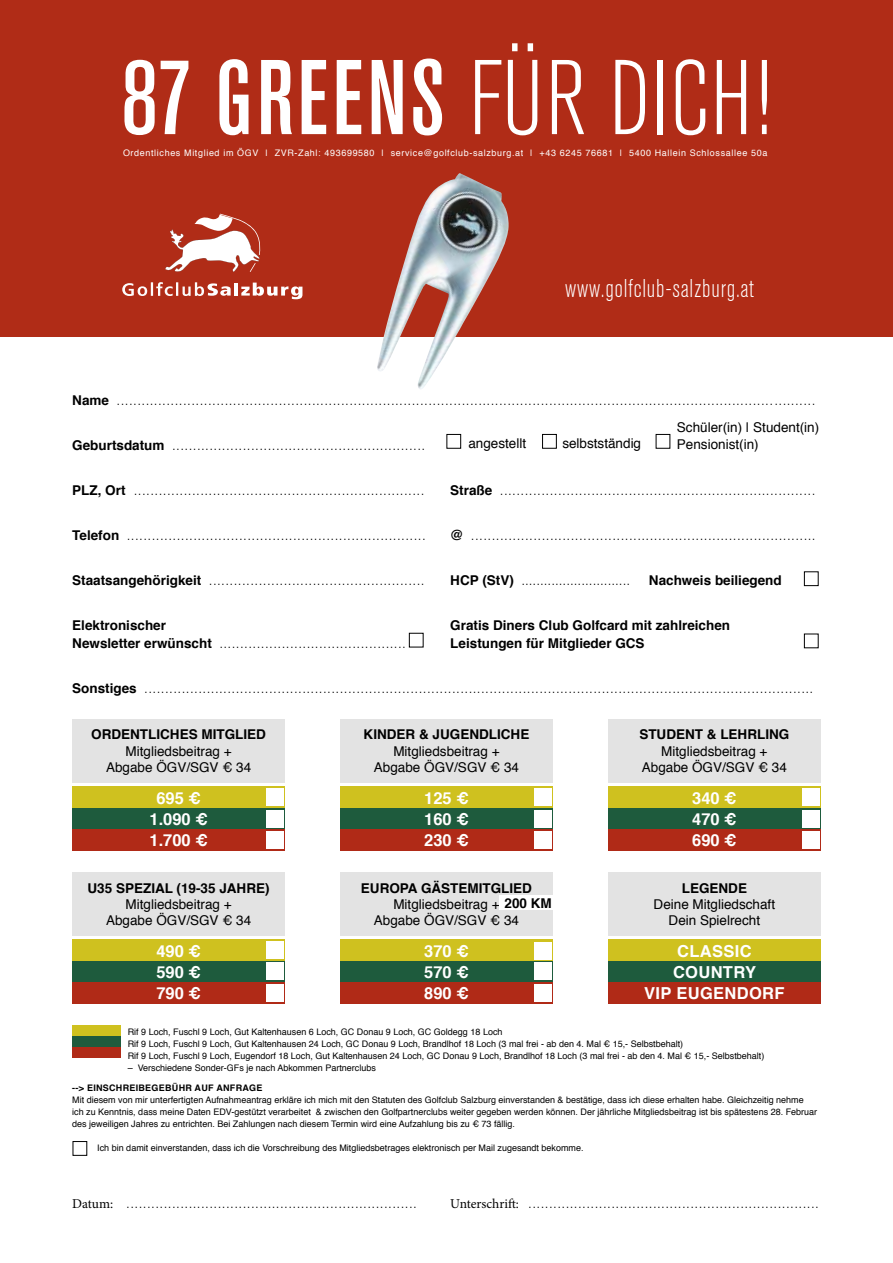
<style>
.page{position:relative;width:893px;height:1263px;background:#fff}
.page>*{position:absolute;margin:0;border:0;box-sizing:border-box;transform-origin:0 0}
.t1{font:500 condensed 105px "Akzidenz Grotesk BE";letter-spacing:.035em;color:#fff}
.t2{font:300 condensed 25.5px "Akzidenz Grotesk BE";letter-spacing:.03em;color:#fff}
.t3{font:700 16.5px/21.3px "Helvetica";color:#fff}
.t4{font:700 16.5px/21.3px "Helvetica";letter-spacing:.02em;color:#fff;text-align:center}
.t5{font:300 13.5px "Helvetica";color:#000}
.t6{font:13.5px/16.2px "Helvetica";color:#000;text-align:center}
.t7{font:700 13.5px "Helvetica";color:#000}
.t8{font:9px/12px "Helvetica";color:#000}
.t9{font:9px "Helvetica";letter-spacing:.07em;color:#fff}
.t10{font:700 9px "Helvetica";letter-spacing:.03em;color:#000}
.s1{font-weight:300}
.s2{font-weight:700}
.s3{font-family:"Minion Pro";font-weight:400}
</style>
<div class="page">
<div style="left:0;top:0;width:893px;height:337px;background:#b02c17"></div>
<img style="left:377px;top:173px;width:132px;height:216px">
<div style="left:72px;top:719px;width:213px;height:63px;background:#e3e3e3"></div>
<div style="left:340px;top:719px;width:213px;height:63px;background:#e3e3e3"></div>
<div style="left:608px;top:719px;width:213px;height:63px;background:#e3e3e3"></div>
<div style="left:72px;top:872px;width:213px;height:63px;background:#e3e3e3"></div>
<div style="left:340px;top:872px;width:213px;height:63px;background:#e3e3e3"></div>
<div style="left:72px;top:808px;width:213px;height:21px;background:#1e5b3d"></div>
<div style="left:72px;top:829px;width:213px;height:21px;background:#b02a17"></div>
<div style="left:72px;top:787px;width:213px;height:21px;background:#cfc11f"></div>
<div style="left:340px;top:808px;width:213px;height:21px;background:#1e5b3d"></div>
<div style="left:340px;top:829px;width:213px;height:21px;background:#b02a17"></div>
<div style="left:340px;top:787px;width:213px;height:21px;background:#cfc11f"></div>
<div style="left:608px;top:808px;width:213px;height:21px;background:#1e5b3d"></div>
<div style="left:608px;top:829px;width:213px;height:21px;background:#b02a17"></div>
<div style="left:608px;top:787px;width:213px;height:21px;background:#cfc11f"></div>
<div style="left:608px;top:872px;width:213px;height:63px;background:#e3e3e3"></div>
<div style="left:72px;top:961px;width:213px;height:21px;background:#1e5b3d"></div>
<div style="left:72px;top:982px;width:213px;height:21px;background:#b02a17"></div>
<div style="left:72px;top:940px;width:213px;height:21px;background:#cfc11f"></div>
<div style="left:340px;top:961px;width:213px;height:21px;background:#1e5b3d"></div>
<div style="left:340px;top:982px;width:213px;height:21px;background:#b02a17"></div>
<div style="left:340px;top:940px;width:213px;height:21px;background:#cfc11f"></div>
<div style="left:608px;top:961px;width:213px;height:21px;background:#1e5b3d"></div>
<div style="left:608px;top:982px;width:213px;height:21px;background:#b02a17"></div>
<div style="left:608px;top:940px;width:213px;height:21px;background:#cfc11f"></div>
<div style="left:409px;top:633px;width:14px;height:14px;border:1px solid #000"></div>
<div style="left:804px;top:571px;width:15px;height:15px;border:1px solid #000"></div>
<div style="left:267px;top:789px;width:17px;height:17px;background:#fff"></div>
<div style="left:267px;top:810px;width:17px;height:17px;background:#fff"></div>
<div style="left:267px;top:831px;width:17px;height:17px;background:#fff"></div>
<div style="left:267px;top:942px;width:17px;height:17px;background:#fff"></div>
<div style="left:267px;top:963px;width:17px;height:17px;background:#fff"></div>
<div style="left:267px;top:985px;width:17px;height:17px;background:#fff"></div>
<div style="left:534px;top:942px;width:17px;height:17px;background:#fff"></div>
<div style="left:534px;top:963px;width:17px;height:17px;background:#fff"></div>
<div style="left:534px;top:985px;width:17px;height:17px;background:#fff"></div>
<div style="left:534px;top:789px;width:17px;height:17px;background:#fff"></div>
<div style="left:534px;top:810px;width:17px;height:17px;background:#fff"></div>
<div style="left:534px;top:831px;width:17px;height:17px;background:#fff"></div>
<div style="left:802px;top:789px;width:17px;height:17px;background:#fff"></div>
<div style="left:802px;top:810px;width:17px;height:17px;background:#fff"></div>
<div style="left:802px;top:831px;width:17px;height:17px;background:#fff"></div>
<div style="left:446px;top:434px;width:15px;height:15px;border:1px solid #000"></div>
<div style="left:542px;top:434px;width:15px;height:15px;border:1px solid #000"></div>
<div style="left:656px;top:434px;width:14px;height:15px;border:1px solid #000"></div>
<div style="left:499px;top:895px;width:58px;height:15px;background:#fff"></div>
<svg style="left:122px;top:282px;width:109px;height:14px"></svg>
<hr style="left:234px;top:283px;width:4px;height:13px;background:#fff">
<svg style="left:241px;top:283px;width:61px;height:16px"></svg>
<svg style="left:165px;top:214px;width:96px;height:58px"></svg>
<div style="left:72px;top:1036px;width:49px;height:11px;background:#1e5b3d"></div>
<div style="left:72px;top:1047px;width:49px;height:11px;background:#b02a17"></div>
<div style="left:72px;top:1025px;width:49px;height:10px;background:#cfc11f"></div>
<div style="left:73px;top:1141px;width:14px;height:15px;border:1px solid #000"></div>
<h1 class="t1" style="left:121px;top:40px;width:652px">87 GREENS <span class="s1">FÜR DICH!</span></h1>
<p class="t9" style="left:123px;top:149px;width:646px">Ordentliches Mitglied im ÖGV | ZVR-Zahl: 493699580 | service@golfclub-salzburg.at | +43 6245 76681 | 5400 Hallein Schlossallee 50a</p>
<h2 class="t2" style="left:565px;top:274px;width:190px">www.golfclub-salzburg.at</h2>
<p class="t5" style="left:72px;top:394px;width:745px"><span class="s2">Name</span> ........................................................................................................................................................................</p>
<p class="t5" style="left:72px;top:439px;width:354px"><span class="s2">Geburtsdatum</span> .............................................................</p>
<p class="t5" style="left:72px;top:484px;width:354px"><span class="s2">PLZ, Ort</span> ......................................................................</p>
<p class="t5" style="left:450px;top:484px;width:367px"><span class="s2">Straße</span> ............................................................................</p>
<p class="t5" style="left:72px;top:529px;width:355px"><span class="s2">Telefon</span> ........................................................................</p>
<p class="t5" style="left:450px;top:529px;width:367px"><span class="s2">@</span> ...................................................................................</p>
<p class="t5" style="left:72px;top:574px;width:354px"><span class="s2">Staatsangehörigkeit</span> ....................................................</p>
<p class="t5" style="left:450px;top:574px;width:181px"><span class="s2">HCP (StV)</span> .............................</p>
<p class="t7" style="left:649px;top:574px;width:134px">Nachweis beiliegend</p>
<p class="t7" style="left:72px;top:619px;width:95px">Elektronischer</p>
<p class="t7" style="left:450px;top:619px;width:281px">Gratis Diners Club Golfcard mit zahlreichen</p>
<p class="t5" style="left:72px;top:637px;width:335px"><span class="s2">Newsletter erwünscht</span> .............................................</p>
<p class="t7" style="left:450px;top:637px;width:196px">Leistungen für Mitglieder GCS</p>
<p class="t5" style="left:72px;top:682px;width:743px"><span class="s2">Sonstiges</span> .................................................................................................................................................................</p>
<p class="t7" style="left:91px;top:729px;width:176px">ORDENTLICHES MITGLIED</p>
<p class="t6" style="left:106px;top:744px;width:147px">Mitgliedsbeitrag +<br>Abgabe ÖGV/SGV ¤ 34</p>
<p class="t6" style="left:677px;top:421px;width:144px;text-align:left">Schüler(in) | Student(in)<br>Pensionist(in)</p>
<p class="t6" style="left:468px;top:436px;width:59px">angestellt</p>
<p class="t6" style="left:562px;top:437px;width:80px">selbstständig</p>
<p class="t7" style="left:364px;top:729px;width:167px">KINDER &amp; JUGENDLICHE</p>
<p class="t6" style="left:374px;top:744px;width:147px">Mitgliedsbeitrag +<br>Abgabe ÖGV/SGV ¤ 34</p>
<p class="t7" style="left:639px;top:729px;width:151px">STUDENT &amp; LEHRLING</p>
<p class="t6" style="left:642px;top:744px;width:147px">Mitgliedsbeitrag +<br>Abgabe ÖGV/SGV ¤ 34</p>
<p class="t3" style="left:156px;top:788px;width:46px">695 ¤</p>
<p class="t3" style="left:424px;top:788px;width:46px">125 ¤</p>
<p class="t3" style="left:692px;top:788px;width:46px">340 ¤</p>
<p class="t3" style="left:150px;top:810px;width:60px">1.090 ¤<br>1.700 ¤</p>
<p class="t3" style="left:424px;top:810px;width:46px">160 ¤<br>230 ¤</p>
<p class="t3" style="left:692px;top:810px;width:46px">470 ¤<br>690 ¤</p>
<p class="t7" style="left:88px;top:882px;width:184px">U35 SPEZIAL (19-35 JAHRE)</p>
<p class="t6" style="left:106px;top:897px;width:147px">Mitgliedsbeitrag +<br>Abgabe ÖGV/SGV ¤ 34</p>
<p class="t7" style="left:361px;top:882px;width:173px">EUROPA GÄSTEMITGLIED</p>
<p class="t6" style="left:393px;top:897px;width:160px">Mitgliedsbeitrag + <span class="s2">200 KM</span></p>
<p class="t6" style="left:374px;top:913px;width:147px">Abgabe ÖGV/SGV ¤ 34</p>
<p class="t7" style="left:682px;top:882px;width:67px">LEGENDE</p>
<p class="t6" style="left:654px;top:897px;width:123px">Deine Mitgliedschaft<br>Dein Spielrecht</p>
<p class="t3" style="left:156px;top:941px;width:46px">490 ¤</p>
<p class="t3" style="left:424px;top:941px;width:46px">370 ¤</p>
<p class="t4" style="left:677px;top:941px;width:76px">CLASSIC</p>
<p class="t3" style="left:156px;top:963px;width:46px">590 ¤<br>790 ¤</p>
<p class="t3" style="left:424px;top:963px;width:46px">570 ¤<br>890 ¤</p>
<p class="t4" style="left:644px;top:963px;width:142px">COUNTRY<br>VIP EUGENDORF</p>
<p class="t8" style="left:128px;top:1026px;width:638px">Rif 9 Loch, Fuschl 9 Loch, Gut Kaltenhausen 6 Loch, GC Donau 9 Loch, GC Goldegg 18 Loch<br>Rif 9 Loch, Fuschl 9 Loch, Gut Kaltenhausen 24 Loch, GC Donau 9 Loch, Brandlhof 18 Loch (3 mal frei - ab den 4. Mal ¤ 15,- Selbstbehalt)<br>Rif 9 Loch, Fuschl 9 Loch, Eugendorf 18 Loch, Gut Kaltenhausen 24 Loch, GC Donau 9 Loch, Brandlhof 18 Loch (3 mal frei - ab den 4. Mal ¤ 15,- Selbstbehalt)</p>
<p class="t8" style="left:128px;top:1062px;width:250px">– Verschiedene Sonder-GFs je nach Abkommen Partnerclubs</p>
<p class="t10" style="left:72px;top:1084px;width:192px">--&gt; EINSCHREIBEGEBÜHR AUF ANFRAGE</p>
<p class="t8" style="left:72px;top:1095px;width:746px">Mit diesem von mir unterfertigten Aufnahmeantrag erkläre ich mich mit den Statuten des Golfclub Salzburg einverstanden &amp; bestätige, dass ich diese erhalten habe. Gleichzeitig nehme ich zu Kenntnis, dass meine Daten EDV-gestützt verarbeitet &amp; zwischen den Golfpartnerclubs weiter gegeben werden können. Der jährliche Mitgliedsbeitrag ist bis spätestens 28. Februar des jeweiligen Jahres zu entrichten. Bei Zahlungen nach diesem Termin wird eine Aufzahlung bis zu ¤ 73 fällig.</p>
<p class="t8" style="left:97px;top:1143px;width:488px">Ich bin damit einverstanden, dass ich die Vorschreibung des Mitgliedsbetrages elektronisch per Mail zugesandt bekomme.</p>
<p class="t5" style="left:72px;top:1197px;width:346px"><span class="s3">Datum:</span> ......................................................................</p>
<p class="t5" style="left:450px;top:1197px;width:370px"><span class="s3">Unterschrift:</span> ......................................................................</p>
</div>
